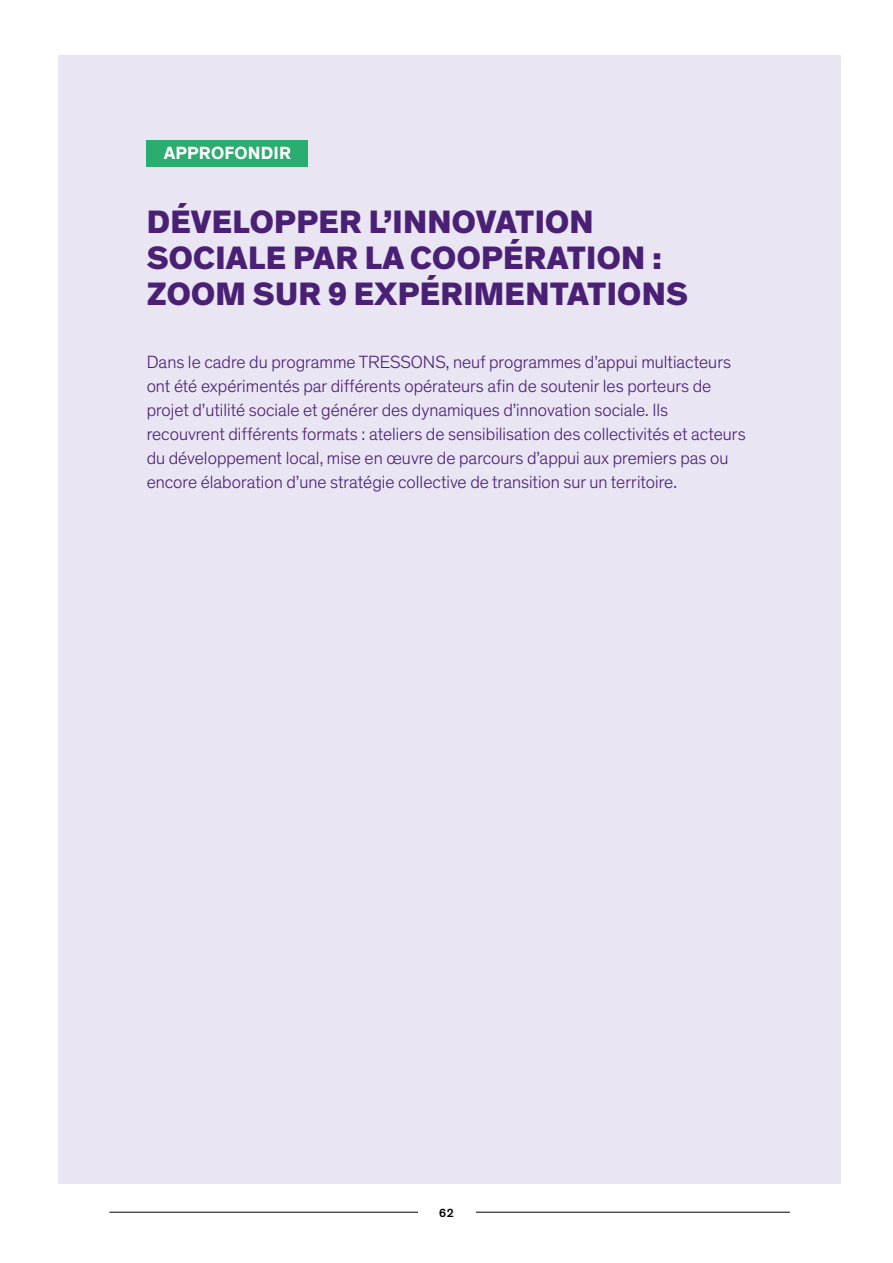
<style>
.page{position:relative;width:893px;height:1263px;background:#fff}
.page>*{position:absolute;margin:0;border:0;box-sizing:border-box;transform-origin:0 0}
.t1{font:800 33px/36px "Theinhardt";letter-spacing:.01em;color:#4a2075}
.t2{font:300 18px/24px "Theinhardt";color:#4a2075}
.t3{font:700 18px "Theinhardt";letter-spacing:.01em;color:#fff}
.t4{font:500 12px "Theinhardt";color:#000}
</style>
<div class="page">
<div style="left:58px;top:55px;width:783px;height:1129px;background:#e9e5f2"></div>
<hr style="left:109px;top:1212px;width:681px;height:1px;background:#000">
<div style="left:418px;top:1208px;width:57px;height:8px;background:#fff"></div>
<div style="left:147px;top:140px;width:161px;height:27px;background:#2bad70"></div>
<p class="t3" style="left:164px;top:142px;width:129px">APPROFONDIR</p>
<h1 class="t1" style="left:147px;top:205px;width:543px">DÉVELOPPER L’INNOVATION<br>SOCIALE PAR LA COOPÉRATION :<br>ZOOM SUR 9 EXPÉRIMENTATIONS</h1>
<p class="t2" style="left:147px;top:350px;width:601px">Dans le cadre du programme TRESSONS, neuf programmes d’appui multiacteurs ont été expérimentés par différents opérateurs afin de soutenir les porteurs de projet d’utilité sociale et générer des dynamiques d’innovation sociale. Ils recouvrent différents formats : ateliers de sensibilisation des collectivités et acteurs du développement local, mise en œuvre de parcours d’appui aux premiers pas ou encore élaboration d’une stratégie collective de transition sur un territoire.</p>
<p class="t4" style="left:439px;top:1205px;width:16px">62</p>
</div>
